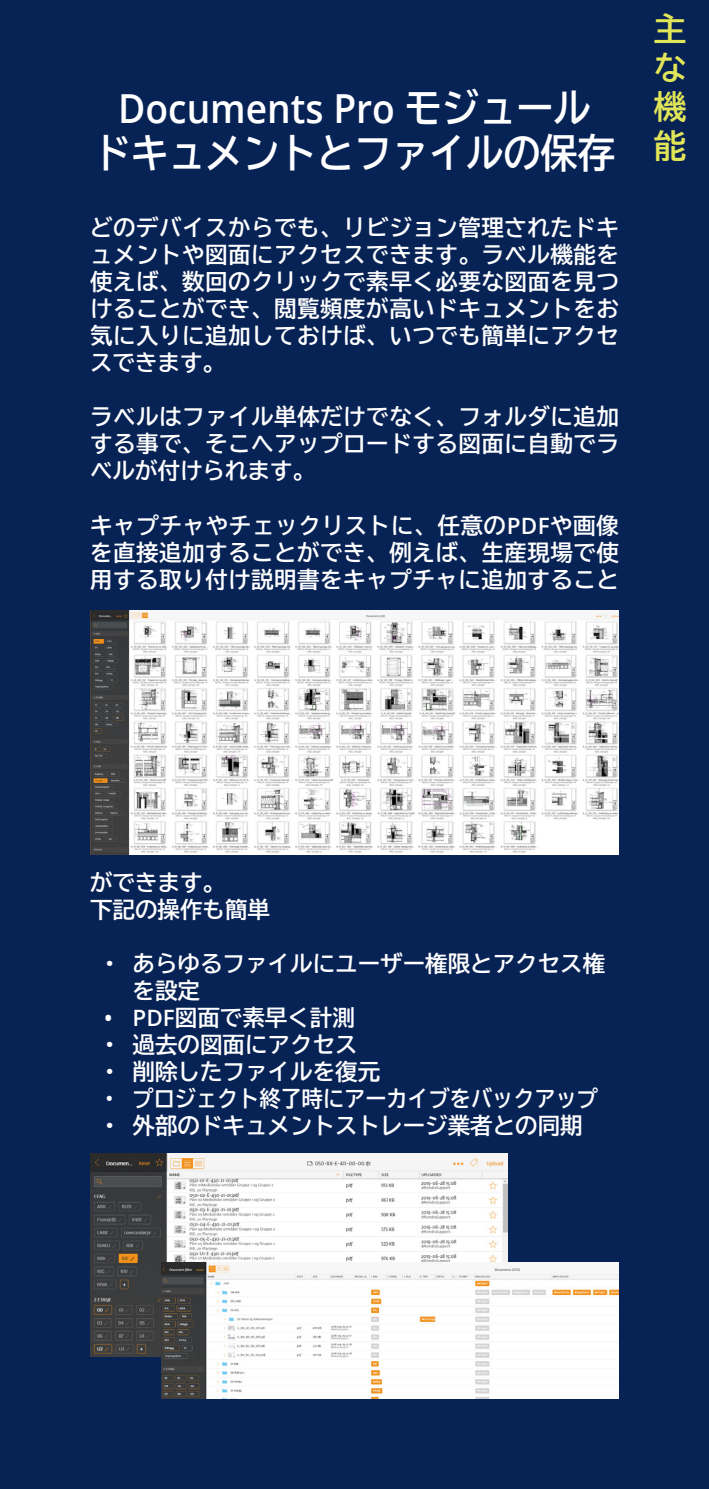
<style>
.page{position:relative;width:709px;height:1489px;background:#fff}
.page>*{position:absolute;margin:0;border:0;box-sizing:border-box;transform-origin:0 0}
.t1{font:600 40px "Open Sans";color:#fff;scale:.93 1}
.t2{font:40px "BIZ UD Gothic Bold";color:#fff;scale:.93 1}
.t3{font:32.5px/39px "BIZ UD Gothic Bold";color:#e1e558;text-align:justify}
.t4{font:22.5px/27px "BIZ UD Gothic Bold";color:#fff;text-align:justify}
.t5{font:22.5px "BIZ UD Gothic Bold";color:#fff;scale:.94 1}
.s1{font-family:"BIZ UD Gothic Bold";font-weight:400}
.s2{font-family:"Open Sans";font-weight:600}
</style>
<div class="page">
<div style="left:0;top:0;width:709px;height:1488px;background:#072255"></div>
<img style="left:90px;top:610px;width:529px;height:244px">
<img style="left:90px;top:1153px;width:417px;height:203px">
<img style="left:162px;top:1262px;width:457px;height:136px">
<p class="t1" style="left:118px;top:81px;width:509px">Documents Pro <span class="s1">モジュール</span></p>
<p class="t2" style="left:94px;top:133px;width:561px">ドキュメントとファイルの保存</p>
<p class="t4" style="left:90px;top:214px;width:530px">どのデバイスからでも、リビジョン管理されたドキュメントや図面にアクセスできます。ラベル機能を使えば、数回のクリックで素早く必要な図面を見つけることができ、閲覧頻度が高いドキュメントをお気に入りに追加しておけば、いつでも簡単にアクセスできます。</p>
<p class="t4" style="left:90px;top:403px;width:530px">ラベルはファイル単体だけでなく、フォルダに追加する事で、そこへアップロードする図面に自動でラベルが付けられます。</p>
<p class="t4" style="left:90px;top:511px;width:530px">キャプチャやチェックリストに、任意の<span class="s2">PDF</span>や画像を直接追加することができ、例えば、生産現場で使用する取り付け説明書をキャプチャに追加すること</p>
<p class="t3" style="left:653px;top:9px;width:34px">主な機能</p>
<p class="t4" style="left:90px;top:868px;width:136px">ができます。</p>
<p class="t4" style="left:90px;top:895px;width:181px">下記の操作も簡単</p>
<p class="t4" style="left:133px;top:949px;width:474px;text-indent:-28px">• あらゆるファイルにユーザー権限とアクセス権を設定</p>
<p class="t4" style="left:104px;top:1003px;width:252px"><span class="s2">• PDF</span>図面で素早く計測</p>
<p class="t4" style="left:104px;top:1030px;width:255px">• 過去の図面にアクセス</p>
<p class="t4" style="left:104px;top:1057px;width:277px">• 削除したファイルを復元</p>
<p class="t5" style="left:104px;top:1087px;width:527px">• プロジェクト終了時にアーカイブをバックアップ</p>
<p class="t4" style="left:104px;top:1111px;width:480px">• 外部のドキュメントストレージ業者との同期</p>
</div>
